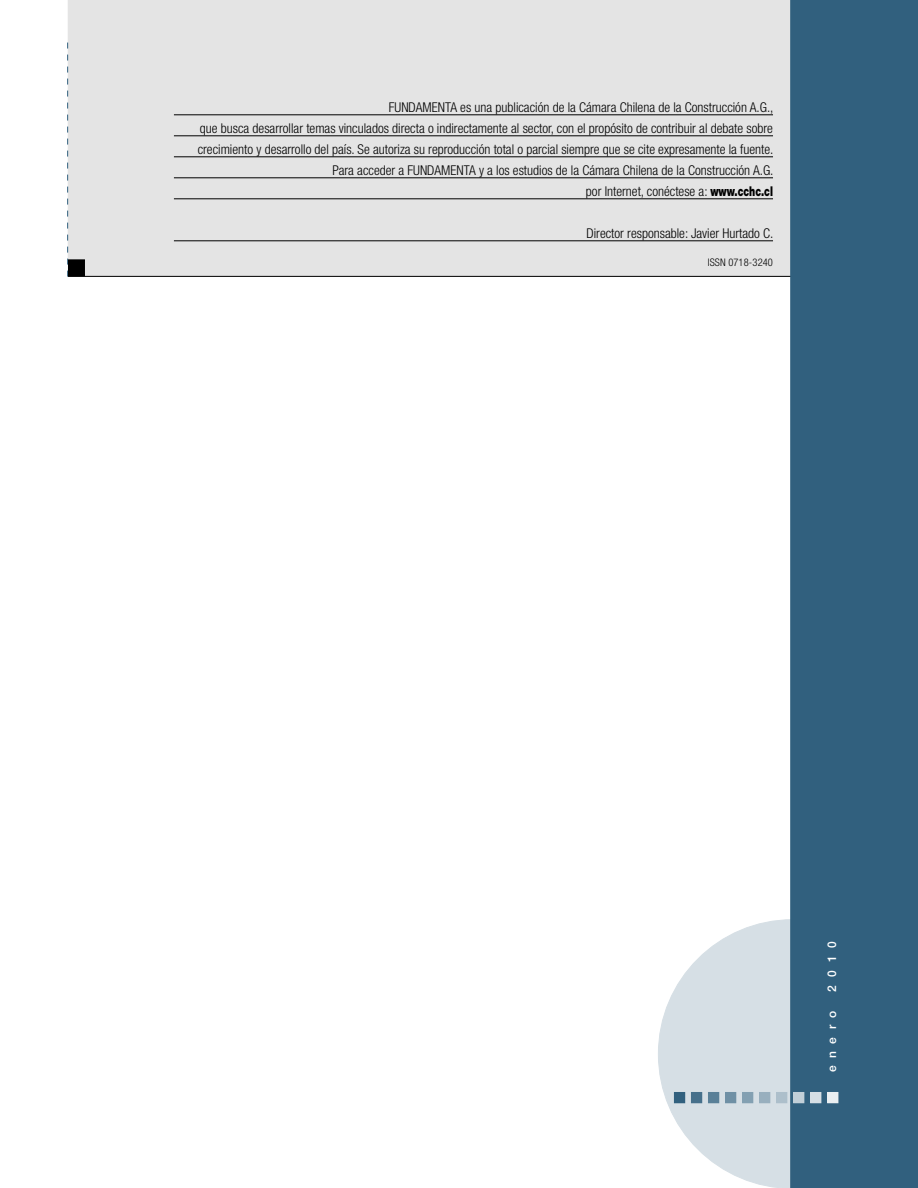
<style>
.page{position:relative;width:918px;height:1188px;background:#fff}
.page>*{position:absolute;margin:0;border:0;box-sizing:border-box;transform-origin:0 0}
.t1{font:300 condensed 13.5px/21px "Helvetica Neue";color:#000;text-align:right}
.t2{font:500 12px "Helvetica Neue";letter-spacing:.62em;color:#fff}
.t3{font:300 condensed 10.5px "Helvetica Neue";letter-spacing:.01em;color:#000}
.s1{font-weight:900;font-stretch:normal}
</style>
<div class="page">
<svg style="left:658px;top:920px;width:132px;height:268px"></svg>
<div style="left:68px;top:0;width:722px;height:276px;background:#e4e4e4"></div>
<svg style="left:67px;top:43px;width:1px;height:234px"></svg>
<div style="left:69px;top:260px;width:15px;height:16px;background:#000"></div>
<div style="left:68px;top:259px;width:17px;height:17px;border:2px solid #000"></div>
<hr style="left:68px;top:276px;width:850px;height:1px;background:#000">
<div style="left:790px;top:0;width:128px;height:1188px;background:#31607e"></div>
<div style="left:828px;top:1092px;width:10px;height:11px;background:#eaeff2"></div>
<div style="left:827px;top:1092px;width:11px;height:11px;border:1px solid #eaeff2"></div>
<div style="left:811px;top:1092px;width:10px;height:11px;background:#d6dfe5"></div>
<div style="left:810px;top:1092px;width:11px;height:11px;border:1px solid #d6dfe5"></div>
<div style="left:794px;top:1092px;width:10px;height:11px;background:#c1cfd8"></div>
<div style="left:793px;top:1092px;width:11px;height:11px;border:1px solid #c1cfd8"></div>
<div style="left:777px;top:1092px;width:10px;height:11px;background:#adbfcb"></div>
<div style="left:776px;top:1092px;width:11px;height:11px;border:1px solid #adbfcb"></div>
<div style="left:760px;top:1092px;width:10px;height:11px;background:#98afbe"></div>
<div style="left:759px;top:1092px;width:11px;height:11px;border:1px solid #98afbe"></div>
<div style="left:743px;top:1092px;width:10px;height:11px;background:#83a0b2"></div>
<div style="left:742px;top:1092px;width:11px;height:11px;border:1px solid #83a0b2"></div>
<div style="left:726px;top:1092px;width:10px;height:11px;background:#6f90a5"></div>
<div style="left:725px;top:1092px;width:11px;height:11px;border:1px solid #6f90a5"></div>
<div style="left:708px;top:1092px;width:11px;height:11px;background:#5a8098"></div>
<div style="left:691px;top:1092px;width:11px;height:11px;background:#46708b"></div>
<div style="left:674px;top:1092px;width:11px;height:11px;background:#31607e"></div>
<hr style="left:174px;top:115px;width:599px;height:1px;background:#000">
<hr style="left:174px;top:136px;width:599px;height:1px;background:#000">
<hr style="left:174px;top:157px;width:599px;height:1px;background:#000">
<hr style="left:174px;top:178px;width:599px;height:1px;background:#000">
<hr style="left:174px;top:199px;width:599px;height:1px;background:#000">
<hr style="left:174px;top:241px;width:599px;height:1px;background:#000">
<p class="t1" style="left:198px;top:96px;width:577px">FUNDAMENTA es una publicación de la Cámara Chilena de la Construcción A.G.,<br>que busca desarrollar temas vinculados directa o indirectamente al sector, con el propósito de contribuir al debate sobre crecimiento y desarrollo del país. Se autoriza su reproducción total o parcial siempre que se cite expresamente la fuente.<br>Para acceder a FUNDAMENTA y a los estudios de la Cámara Chilena de la Construcción A.G.<br>por Internet, conéctese a: <span class="s1">www.cchc.cl</span></p>
<p class="t1" style="left:587px;top:222px;width:189px">Director responsable: Javier Hurtado C.</p>
<p class="t3" style="left:708px;top:256px;width:67px">ISSN 0718-3240</p>
<p class="t2" style="left:825px;top:992px;width:53px;rotate:-90deg">2010</p>
<p class="t2" style="left:825px;top:1072px;width:63px;rotate:-90deg">enero</p>
</div>
